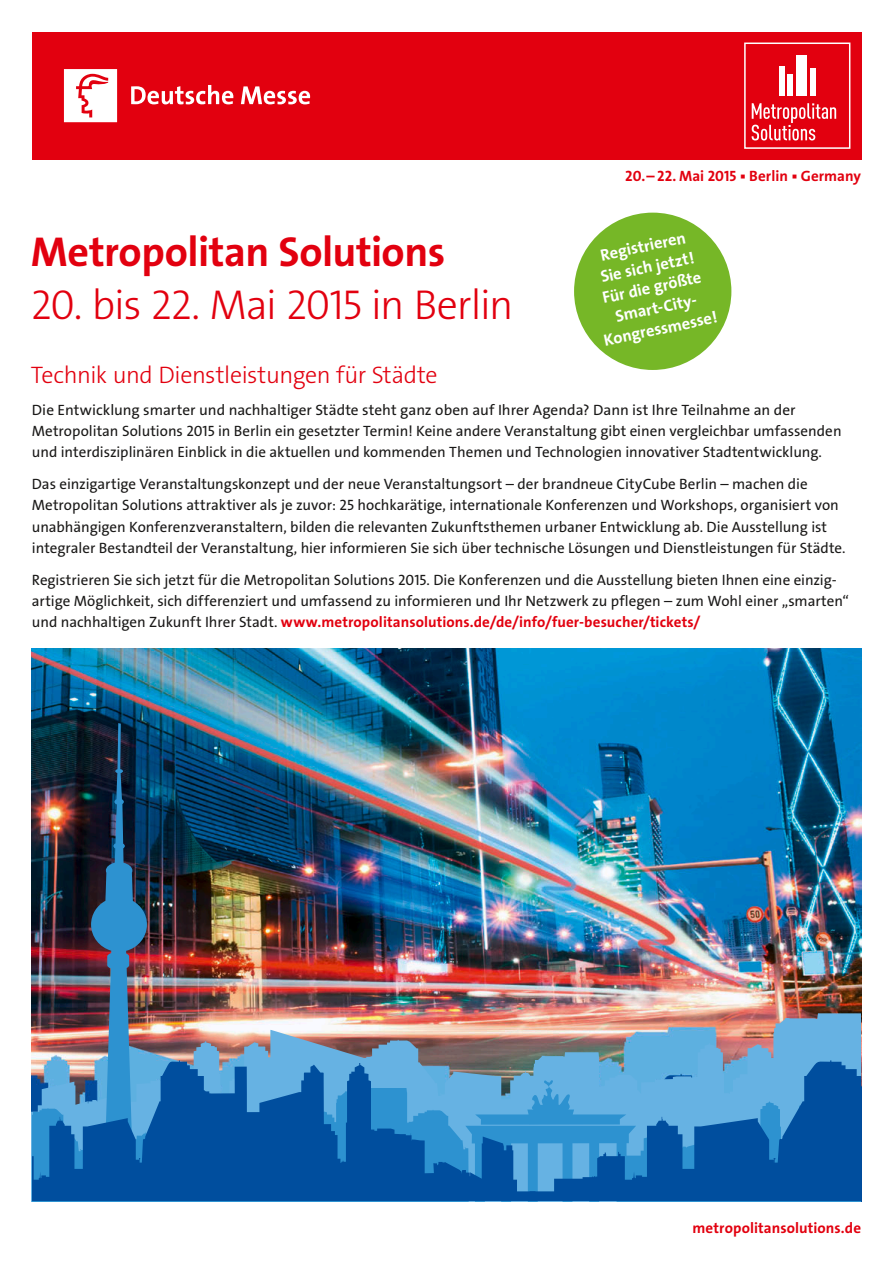
<style>
.page{position:relative;width:893px;height:1263px;background:#fff}
.page>*{position:absolute;margin:0;border:0;box-sizing:border-box;transform-origin:0 0}
.t1{font:42px "The Sans LP3 Lig";letter-spacing:-.035em;color:#e2000f}
.t2{font:42px "The Sans LP7 Bld";letter-spacing:-.01em;color:#e2000f}
.t3{font:24px "The Sans LP3 Lig";letter-spacing:-.015em;color:#e2000f}
.t4{font:16.5px/21px "The Sans LP7 Bld";color:#fff;text-align:center}
.t5{font:15px/21.3px "The Sans LP5 Plain";color:#1a1918}
.t6{font:15px "The Sans LP7 Bld";letter-spacing:.005em;color:#e2000f}
.s1{font-family:"The Sans LP5 Plain";color:#1a1918}
</style>
<div class="page">
<img style="left:32px;top:648px;width:829px;height:365px">
<img style="left:32px;top:1013px;width:829px;height:47px">
<img style="left:91px;top:723px;width:56px;height:337px">
<svg style="left:32px;top:1060px;width:498px;height:141px;fill:#004e9e"></svg>
<svg style="left:530px;top:1060px;width:331px;height:141px"></svg>
<div style="left:32px;top:32px;width:829px;height:127px;background:#e2000f"></div>
<svg style="left:131px;top:85px;width:102px;height:19px"></svg>
<svg style="left:241px;top:86px;width:69px;height:18px"></svg>
<svg style="left:64px;top:69px;width:53px;height:53px"></svg>
<svg style="left:744px;top:42px;width:107px;height:107px"></svg>
<div style="left:574px;top:213px;width:157px;height:157px;background:#76b727;border-radius:50%"></div>
<h1 class="t2" style="left:31px;top:234px;width:416px">Metropolitan Solutions</h1>
<h1 class="t1" style="left:31px;top:287px;width:484px">20. bis 22. Mai 2015 in Berlin</h1>
<p class="t6" style="left:625px;top:169px;width:237px">20.– 22. Mai 2015 ▪ Berlin ▪ Germany</p>
<p class="t4" style="left:584px;top:249px;width:117px;rotate:-12deg">Registrieren<br>Sie sich jetzt!<br>Für die größte<br>Smart-City-<br>Kongressmesse!</p>
<h2 class="t3" style="left:31px;top:364px;width:408px">Technik und Dienstleistungen für Städte</h2>
<p class="t5" style="left:32px;top:400px;width:811px">Die Entwicklung smarter und nachhaltiger Städte steht ganz oben auf Ihrer Agenda? Dann ist Ihre Teilnahme an der<br>Metropolitan Solutions 2015 in Berlin ein gesetzter Termin! Keine andere Veranstaltung gibt einen vergleichbar umfassenden und interdisziplinären Einblick in die aktuellen und kommenden Themen und Technologien innovativer Stadtentwicklung.</p>
<p class="t5" style="left:32px;top:474px;width:815px">Das einzigartige Veranstaltungskonzept und der neue Veranstaltungsort – der brandneue CityCube Berlin – machen die Metropolitan Solutions attraktiver als je zuvor: 25 hochkarätige, internationale Konferenzen und Workshops, organisiert von unabhängigen Konferenzveranstaltern, bilden die relevanten Zukunftsthemen urbaner Entwicklung ab. Die Ausstellung ist integraler Bestandteil der Veranstaltung, hier informieren Sie sich über technische Lösungen und Dienstleistungen für Städte.</p>
<p class="t5" style="left:32px;top:570px;width:819px">Registrieren Sie sich jetzt für die Metropolitan Solutions 2015. Die Konferenzen und die Ausstellung bieten Ihnen eine einzig&shy;artige Möglichkeit, sich differenziert und umfassend zu informieren und Ihr Netzwerk zu pflegen – zum Wohl einer „smarten“</p>
<p class="t6" style="left:32px;top:616px;width:670px"><span class="s1">und nachhaltigen Zukunft Ihrer Stadt.</span> www.metropolitansolutions.de/de/info/fuer-besucher/tickets/</p>
<p class="t6" style="left:693px;top:1222px;width:170px">metropolitansolutions.de</p>
</div>
